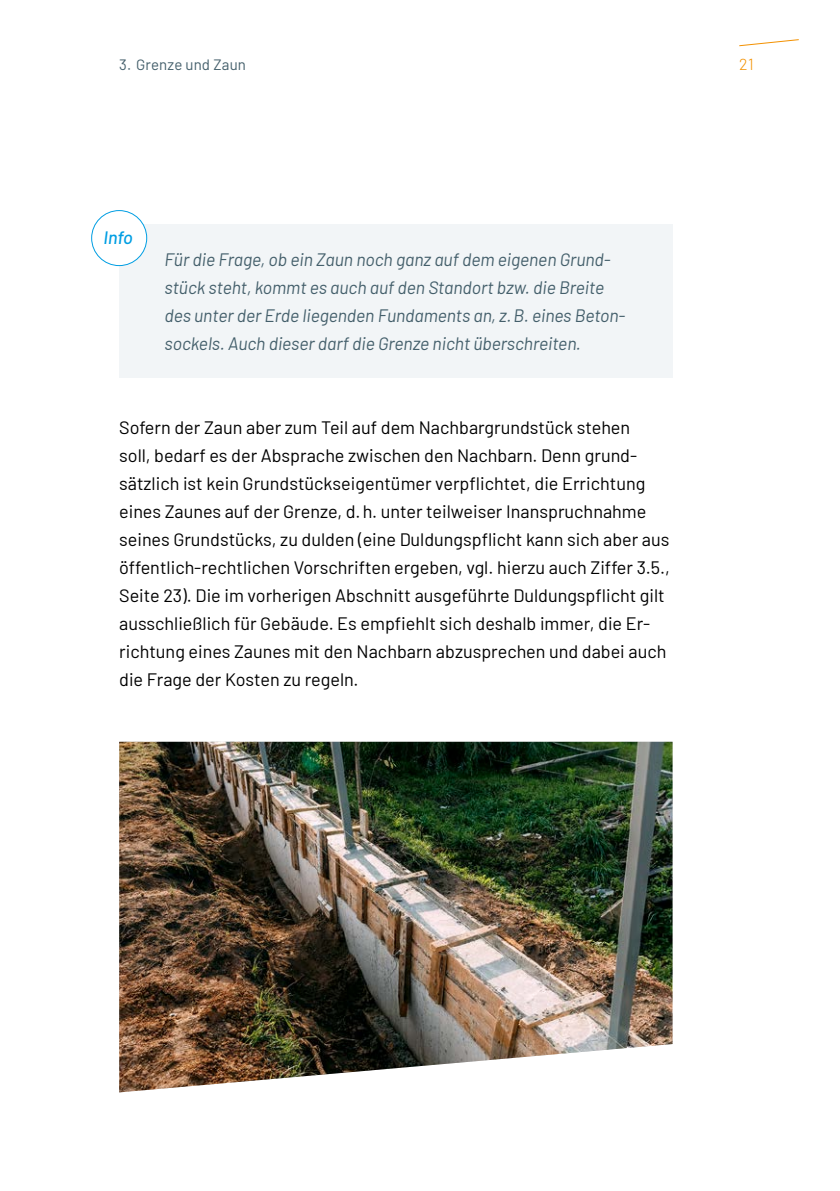
<style>
.page{position:relative;width:840px;height:1191px;background:#fff}
.page>*{position:absolute;margin:0;border:0;box-sizing:border-box;transform-origin:0 0}
.t1{font:18px/28px "Barlow";color:#000}
.t2{font:italic 18px/28px "Barlow";letter-spacing:-.005em;color:#445f6b}
.t3{font:italic 500 18px "Barlow";color:#009ee3}
.t4{font:300 16px "Barlow";color:#f39100}
.t5{font:15px "Barlow";letter-spacing:.01em;color:#445f6b}
</style>
<div class="page">
<svg style="left:739px;top:39px;width:60px;height:8px"></svg>
<div style="left:119px;top:224px;width:553px;height:153px;background:#f2f5f7"></div>
<div style="left:92px;top:211px;width:55px;height:55px;background:#fff;border-radius:50%"></div>
<div style="left:91px;top:210px;width:56px;height:56px;border:1px solid #009ee3;border-radius:50%"></div>
<img style="left:119px;top:741px;width:553px;height:351px">
<p class="t5" style="left:119px;top:54px;width:128px">3. Grenze und Zaun</p>
<p class="t4" style="left:738px;top:55px;width:16px">21</p>
<p class="t3" style="left:103px;top:231px;width:31px">Info</p>
<p class="t2" style="left:164px;top:244px;width:462px">Für die Frage, ob ein Zaun noch ganz auf dem eigenen Grund&shy;stück steht, kommt es auch auf den Standort bzw. die Breite des unter der Erde liegenden Fundaments an, z. B. eines Beton&shy;sockels. Auch dieser darf die Grenze nicht überschreiten.</p>
<p class="t1" style="left:119px;top:412px;width:552px">Sofern der Zaun aber zum Teil auf dem Nachbargrundstück stehen<br>soll, bedarf es der Absprache zwischen den Nachbarn. Denn grund&shy;sätzlich ist kein Grundstückseigentümer verpflichtet, die Errichtung eines Zaunes auf der Grenze, d. h. unter teilweiser Inanspruchnahme seines Grundstücks, zu dulden (eine Duldungspflicht kann sich aber aus öffentlich-rechtlichen Vorschriften ergeben, vgl. hierzu auch Ziffer 3.5., Seite 23). Die im vorherigen Abschnitt ausgeführte Duldungspflicht gilt ausschließlich für Gebäude. Es empfiehlt sich deshalb immer, die Er&shy;richtung eines Zaunes mit den Nachbarn abzusprechen und dabei auch die Frage der Kosten zu regeln.</p>
</div>
